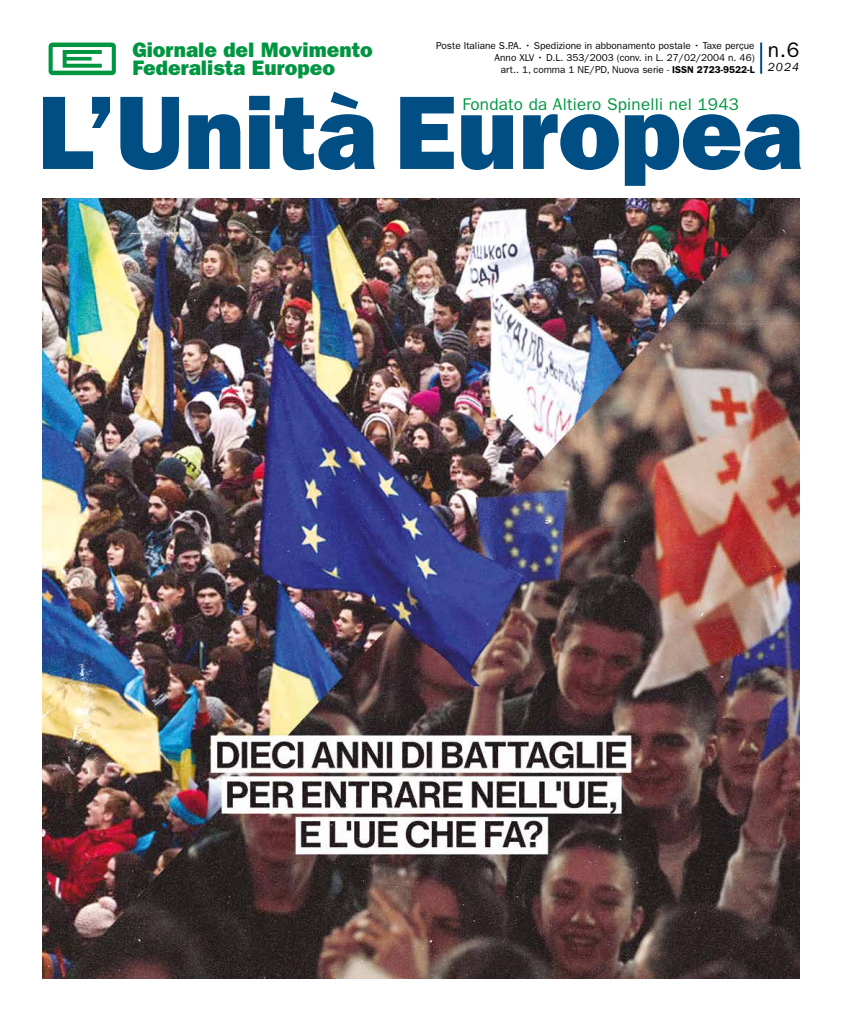
<style>
.page{position:relative;width:851px;height:1021px;background:#fff}
.page>*{position:absolute;margin:0;border:0;box-sizing:border-box;transform-origin:0 0}
.t1{font:105px "ITC Franklin Gothic Std Hvy";letter-spacing:-.005em;color:#004e84}
.t2{font:21px/18.2px "ITC Franklin Gothic Std Hvy";color:#009641}
.t3{font:21px "ITC Franklin Gothic Std";color:#000}
.t4{font:17px "ITC Franklin Gothic Std";letter-spacing:.015em;color:#009641}
.t5{font:italic 12px "ITC Franklin Gothic Std";color:#000}
.t6{font:10px/12px "ITC Franklin Gothic Std";color:#000;text-align:right}
.s1{font-weight:600}
</style>
<div class="page">
<img style="left:43px;top:198px;width:756px;height:780px">
<svg style="left:49px;top:43px;width:67px;height:32px"></svg>
<hr style="left:760px;top:43px;width:2px;height:31px;background:#004e84">
<h2 class="t2" style="left:132px;top:41px;width:242px">Giornale del Movimento<br>Federalista Europeo</h2>
<p class="t6" style="left:436px;top:40px;width:320px">Poste Italiane S.P.A. • Spedizione in abbonamento postale • Taxe perçue<br>Anno XLV • D.L. 353/2003 (conv. in L. 27/02/2004 n. 46)<br>art.. 1, comma 1 NE/PD, Nuova serie - <span class="s1">ISSN 2723-9522-L</span></p>
<h2 class="t3" style="left:767px;top:38px;width:33px">n.6</h2>
<p class="t5" style="left:767px;top:61px;width:33px">2024</p>
<h1 class="t1" style="left:37px;top:71px;width:767px">L’Unità Europea</h1>
<h3 class="t4" style="left:462px;top:94px;width:278px">Fondato da Altiero Spinelli nel 1943</h3>
</div>
